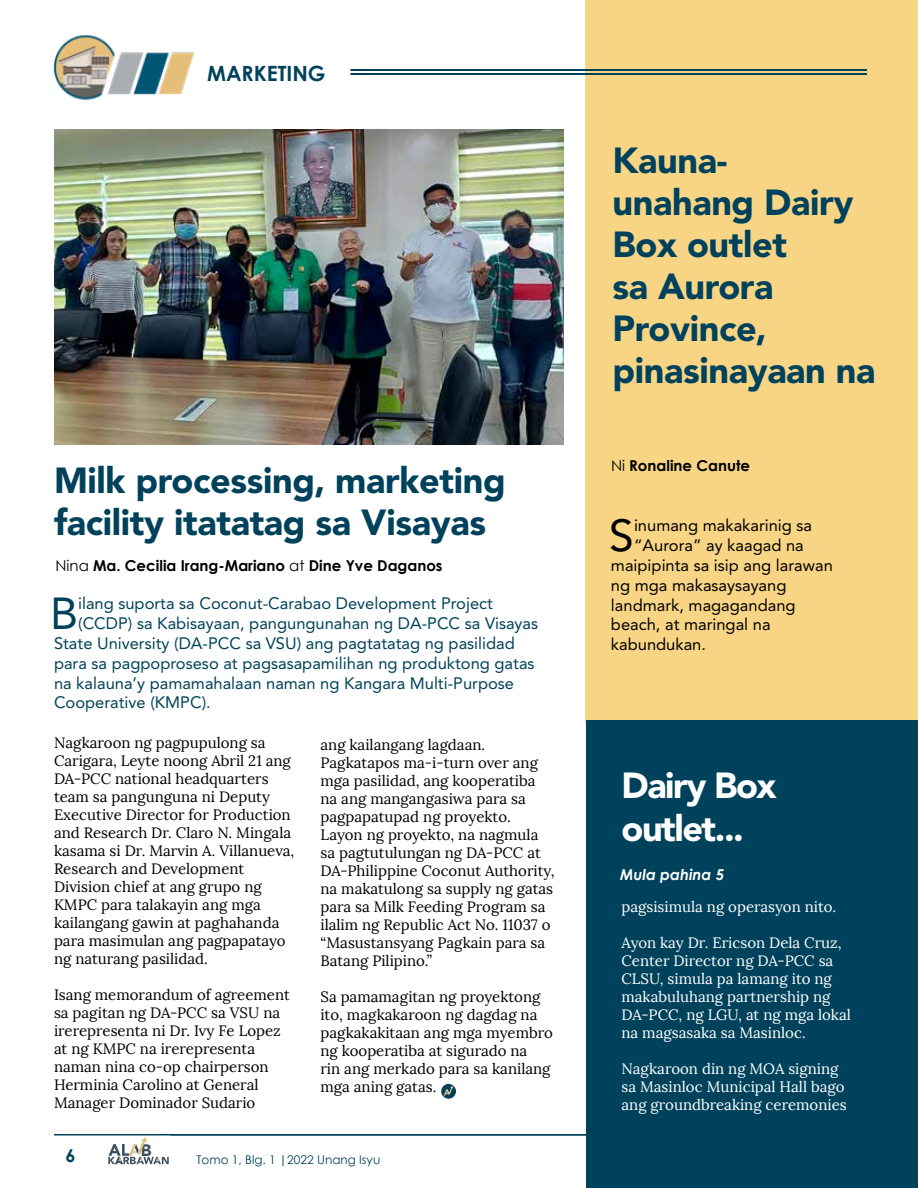
<style>
.page{position:relative;width:918px;height:1188px;background:#fff}
.page>*{position:absolute;margin:0;border:0;box-sizing:border-box;transform-origin:0 0}
.t1{font:44.4px "Avenir LT Std";color:#00425b}
.t2{font:44.4px "Avenir LT Std";color:#000}
.t3{font:900 36px/42px "Avenir LT Std";letter-spacing:-.01em;color:#00425b}
.t4{font:900 36px/43.5px "Avenir LT Std";letter-spacing:-.04em;color:#fff}
.t5{font:700 21px "Century Gothic";color:#00425b}
.t6{font:700 18px "Century Gothic";color:#00425b}
.t7{font:16.5px "Avenir LT Std";color:#00425b}
.t8{font:16.5px "Avenir LT Std";color:#000}
.t9{font:900 16.5px "Avenir LT Std";color:#3b4f63}
.t10{font:15px/18px "Lora";color:#000}
.t11{font:15px/18px "Lora";color:#fff}
.t12{font:700 15px "Century Gothic";color:#000}
.t13{font:italic 700 15px "Century Gothic";color:#fff}
.t14{font:12px "Century Gothic";color:#00425b}
.s1{font-weight:400}
</style>
<div class="page">
<svg style="left:108px;top:1137px;width:61px;height:27px"></svg>
<hr style="left:54px;top:1134px;width:808px;height:2px;background:#00425b">
<div style="left:585px;top:0;width:333px;height:722px;background:#f8d585"></div>
<div style="left:587px;top:720px;width:331px;height:468px;background:#00425b"></div>
<hr style="left:350px;top:69px;width:517px;height:2px;background:#00425b">
<hr style="left:350px;top:73px;width:517px;height:2px;background:#00425b">
<img style="left:53px;top:35px;width:142px;height:65px">
<img style="left:54px;top:130px;width:509px;height:315px">
<svg style="left:441px;top:1084px;width:15px;height:15px"></svg>
<svg style="left:443px;top:1086px;width:10px;height:9px"></svg>
<h3 class="t5" style="left:207px;top:57px;width:120px">MARKETING</h3>
<h2 class="t3" style="left:54px;top:459px;width:453px">Milk processing, marketing facility itatatag sa Visayas</h2>
<p class="t12" style="left:56px;top:554px;width:389px"><span class="s1">Nina</span> Ma. Cecilia Irang-Mariano <span class="s1">at</span> Dine Yve Daganos</p>
<h1 class="t1" style="left:50px;top:588px;width:30px">B</h1>
<p class="t7" style="left:78px;top:594px;width:416px">ilang suporta sa Coconut-Carabao Development Project</p>
<p class="t7" style="left:78px;top:614px;width:462px">(CCDP) sa Kabisayaan, pangungunahan ng DA-PCC sa Visayas</p>
<p class="t7" style="left:54px;top:634px;width:462px">State University (DA-PCC sa VSU) ang pagtatatag ng pasilidad</p>
<p class="t7" style="left:54px;top:654px;width:482px">para sa pagpoproseso at pagsasapamilihan ng produktong gatas</p>
<p class="t7" style="left:54px;top:673px;width:462px">na kalauna’y pamamahalaan naman ng Kangara Multi-Purpose</p>
<p class="t7" style="left:54px;top:693px;width:158px">Cooperative (KMPC).</p>
<p class="t10" style="left:54px;top:734px;width:242px">Nagkaroon ng pagpupulong sa<br>Carigara, Leyte noong Abril 21 ang<br>DA-PCC national headquarters team sa pangunguna ni Deputy<br>Executive Director for Production and Research Dr. Claro N. Mingala kasama si Dr. Marvin A. Villanueva,<br>Research and Development<br>Division chief at ang grupo ng<br>KMPC para talakayin ang mga kailangang gawin at paghahanda para masimulan ang pagpapatayo ng naturang pasilidad.</p>
<p class="t10" style="left:54px;top:986px;width:237px">Isang memorandum of agreement sa pagitan ng DA-PCC sa VSU na irerepresenta ni Dr. Ivy Fe Lopez at ng KMPC na irerepresenta naman nina co-op chairperson<br>Herminia Carolino at General<br>Manager Dominador Sudario</p>
<p class="t10" style="left:321px;top:736px;width:235px">ang kailangang lagdaan.<br>Pagkatapos ma-i-turn over ang mga pasilidad, ang kooperatiba na ang mangangasiwa para sa pagpapatupad ng proyekto.<br>Layon ng proyekto, na nagmula sa pagtutulungan ng DA-PCC at<br>DA-Philippine Coconut Authority, na makatulong sa supply ng gatas para sa Milk Feeding Program sa ilalim ng Republic Act No. 11037 o “Masustansyang Pagkain para sa<br>Batang Pilipino.”</p>
<p class="t10" style="left:321px;top:988px;width:234px">Sa pamamagitan ng proyektong ito, magkakaroon ng dagdag na pagkakakitaan ang mga myembro ng kooperatiba at sigurado na<br>rin ang merkado para sa kanilang mga aning gatas.</p>
<p class="t9" style="left:141px;top:1140px;width:12px">B</p>
<p class="t6" style="left:65px;top:1142px;width:12px">6</p>
<p class="t14" style="left:196px;top:1151px;width:185px">Tomo 1, Blg. 1 |2022 Unang Isyu</p>
<h2 class="t3" style="left:613px;top:139px;width:265px">Kauna&shy;unahang Dairy<br>Box outlet<br>sa Aurora<br>Province, pinasinayaan na</h2>
<p class="t12" style="left:611px;top:454px;width:141px"><span class="s1">Ni</span> Ronaline Canute</p>
<h1 class="t2" style="left:609px;top:510px;width:26px">S</h1>
<p class="t8" style="left:634px;top:516px;width:180px">inumang makakarinig sa</p>
<p class="t8" style="left:634px;top:536px;width:171px">“Aurora” ay kaagad na</p>
<p class="t8" style="left:611px;top:556px;width:223px">maipipinta sa isip ang larawan</p>
<p class="t8" style="left:611px;top:576px;width:177px">ng mga makasaysayang</p>
<p class="t8" style="left:611px;top:595px;width:186px">landmark, magagandang</p>
<p class="t8" style="left:611px;top:615px;width:161px">beach, at maringal na</p>
<p class="t8" style="left:611px;top:635px;width:97px">kabundukan.</p>
<h2 class="t4" style="left:621px;top:764px;width:157px">Dairy Box outlet...</h2>
<p class="t13" style="left:620px;top:863px;width:106px">Mula pahina 5</p>
<p class="t11" style="left:621px;top:898px;width:216px">pagsisimula ng operasyon nito.</p>
<p class="t11" style="left:621px;top:934px;width:231px">Ayon kay Dr. Ericson Dela Cruz,<br>Center Director ng DA-PCC sa<br>CLSU, simula pa lamang ito ng makabuluhang partnership ng<br>DA-PCC, ng LGU, at ng mga lokal na magsasaka sa Masinloc.</p>
<p class="t11" style="left:621px;top:1060px;width:227px">Nagkaroon din ng MOA signing sa Masinloc Municipal Hall bago ang groundbreaking ceremonies</p>
</div>
